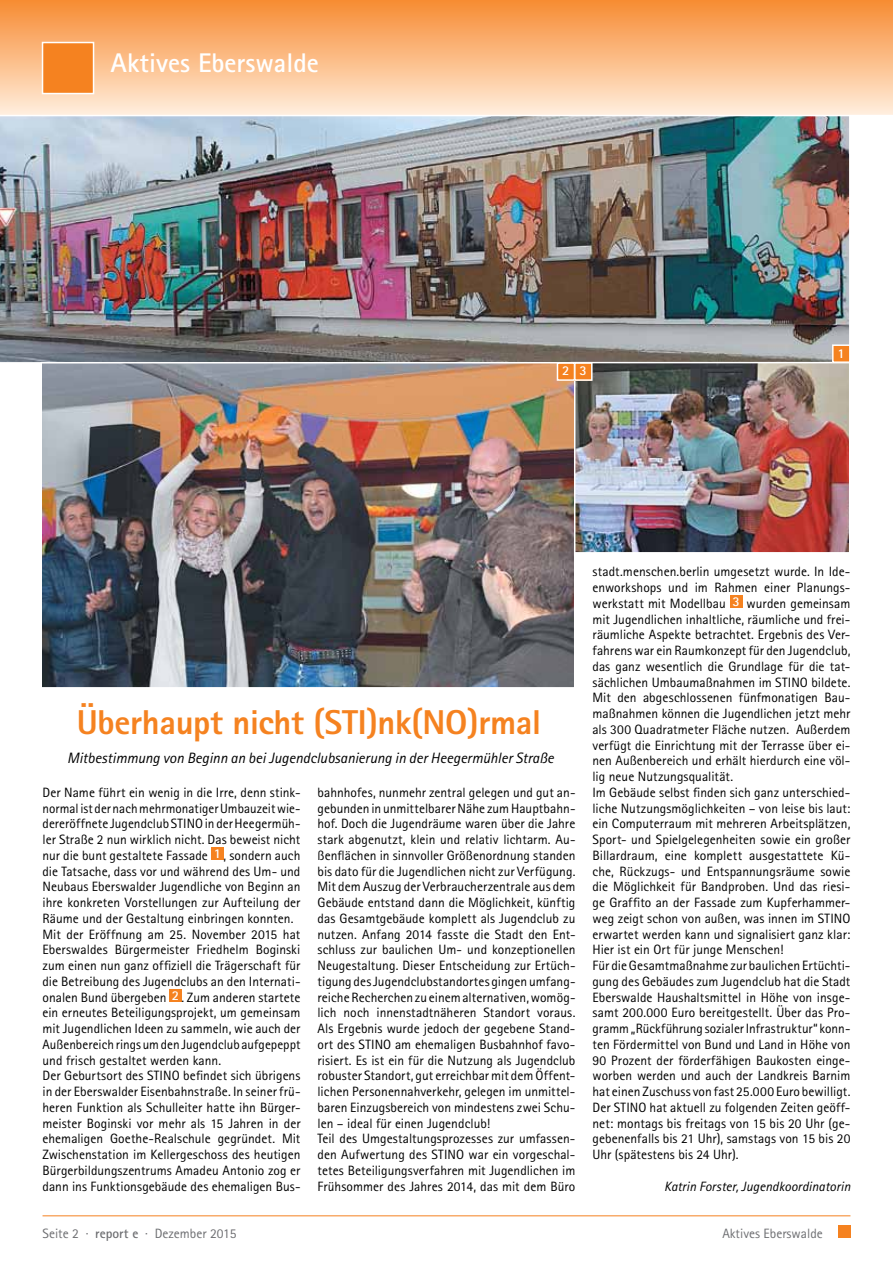
<style>
.page{position:relative;width:893px;height:1263px;background:#fff}
.page>*{position:absolute;margin:0;border:0;box-sizing:border-box;transform-origin:0 0}
.t1{font:700 34.5px "Rotis Sans Serif AT Extra";letter-spacing:-.01em;color:#f58220}
.t2{font:700 27px "Rotis Sans Serif AT";color:#fff}
.t3{font:italic 15px "Rotis Sans Serif AT";letter-spacing:-.005em;color:#000}
.t4{font:13.5px/15.8px "Rotis Sans Serif AT";letter-spacing:.005em;color:#000}
.t5{font:13.5px "Rotis Sans Serif AT";color:#6d6e71}
.t6{font:italic 13.5px "Rotis Sans Serif AT";letter-spacing:.005em;color:#000}
.t7{font:700 13.5px "Rotis Sans Serif AT";color:#fff}
.s1{font-weight:700;color:#fff}
.s2{font-weight:700}
</style>
<div class="page">
<hr style="left:43px;top:1215px;width:807px;height:1px;background:#f58220">
<div style="left:211px;top:847px;width:12px;height:13px;background:#f58220"></div>
<div style="left:169px;top:989px;width:13px;height:13px;background:#f58220"></div>
<div style="left:730px;top:595px;width:12px;height:13px;background:#f58220"></div>
<img style="left:0;top:116px;width:850px;height:247px">
<img style="left:575px;top:365px;width:272px;height:186px">
<div style="left:571px;top:362px;width:279px;height:192px;border:2px solid #fff"></div>
<img style="left:43px;top:365px;width:529px;height:320px">
<div style="left:40px;top:362px;width:535px;height:326px;border:2px solid #fff"></div>
<div style="left:833px;top:345px;width:17px;height:17px;background:#f58220"></div>
<div style="left:832px;top:344px;width:18px;height:19px;border:2px solid #fff"></div>
<div style="left:557px;top:363px;width:17px;height:17px;background:#f58220"></div>
<div style="left:557px;top:362px;width:18px;height:19px;border:2px solid #fff"></div>
<div style="left:575px;top:363px;width:17px;height:17px;background:#f58220"></div>
<div style="left:574px;top:362px;width:19px;height:19px;border:2px solid #fff"></div>
<div style="left:0;top:0;width:893px;height:115px;background:linear-gradient(to bottom,#f78b31,#ffeedc)"></div>
<div style="left:838px;top:1225px;width:12px;height:13px;background:#f58220"></div>
<div style="left:42px;top:42px;width:52px;height:52px;background:#f58220;border:2px solid #fff"></div>
<h2 class="t2" style="left:111px;top:46px;width:210px">Aktives Eberswalde</h2>
<p class="t7" style="left:562px;top:362px;width:26px">2 3</p>
<p class="t7" style="left:838px;top:344px;width:9px">1</p>
<h1 class="t1" style="left:77px;top:700px;width:466px">Überhaupt nicht (STI)nk(NO)rmal</h1>
<p class="t3" style="left:67px;top:749px;width:488px">Mitbestimmung von Beginn an bei Jugendclubsanierung in der Heegermühler Straße</p>
<p class="t4" style="left:43px;top:784px;width:260px">Der Name führt ein wenig in die Irre, denn stink&shy;normal ist der nach mehrmonatiger Umbauzeit wie&shy;dereröffnete Jugendclub STINO in der Heegermüh&shy;ler Straße 2 nun wirklich nicht. Das beweist nicht nur die bunt gestaltete Fassade <span class="s1">1</span> , sondern auch die Tatsache, dass vor und während des Um- und Neubaus Eberswalder Jugendliche von Beginn an ihre konkreten Vorstellungen zur Aufteilung der Räume und der Gestaltung einbringen konnten.<br>Mit der Eröffnung am 25. November 2015 hat Eberswaldes Bürgermeister Friedhelm Boginski zum einen nun ganz offiziell die Trägerschaft für die Betreibung des Jugendclubs an den Internati&shy;onalen Bund übergeben <span class="s1">2</span> . Zum anderen startete ein erneutes Beteiligungsprojekt, um gemeinsam mit Jugendlichen Ideen zu sammeln, wie auch der Außenbereich rings um den Jugendclub aufgepeppt und frisch gestaltet werden kann.<br>Der Geburtsort des STINO befindet sich übrigens in der Eberswalder Eisenbahnstraße. In seiner frü&shy;heren Funktion als Schulleiter hatte ihn Bürger&shy;meister Boginski vor mehr als 15 Jahren in der ehemaligen Goethe-Realschule gegründet. Mit Zwischenstation im Kellergeschoss des heutigen Bürgerbildungszentrums Amadeu Antonio zog er dann ins Funktionsgebäude des ehemaligen Bus-</p>
<p class="t4" style="left:317px;top:784px;width:260px">bahnhofes, nunmehr zentral gelegen und gut an&shy;gebunden in unmittelbarer Nähe zum Hauptbahn&shy;hof. Doch die Jugendräume waren über die Jahre stark abgenutzt, klein und relativ lichtarm. Au&shy;ßenflächen in sinnvoller Größenordnung standen bis dato für die Jugendlichen nicht zur Verfügung.<br>Mit dem Auszug der Verbraucherzentrale aus dem Gebäude entstand dann die Möglichkeit, künftig das Gesamtgebäude komplett als Jugendclub zu nutzen. Anfang 2014 fasste die Stadt den Ent&shy;schluss zur baulichen Um- und konzeptionellen Neugestaltung. Dieser Entscheidung zur Ertüch&shy;tigung des Jugendclubstandortes gingen umfang&shy;reiche Recherchen zu einem alternativen, womög&shy;lich noch innenstadtnäheren Standort voraus.<br>Als Ergebnis wurde jedoch der gegebene Stand&shy;ort des STINO am ehemaligen Busbahnhof favo&shy;risiert. Es ist ein für die Nutzung als Jugendclub robuster Standort, gut erreichbar mit dem Öffent&shy;lichen Personennahverkehr, gelegen im unmittel&shy;baren Einzugsbereich von mindestens zwei Schu&shy;len – ideal für einen Jugendclub!<br>Teil des Umgestaltungsprozesses zur umfassen&shy;den Aufwertung des STINO war ein vorgeschal&shy;tetes Beteiligungsverfahren mit Jugendlichen im Frühsommer des Jahres 2014, das mit dem Büro</p>
<p class="t4" style="left:592px;top:564px;width:259px">stadt.menschen.berlin umgesetzt wurde. In Ide&shy;enworkshops und im Rahmen einer Planungs&shy;werkstatt mit Modellbau <span class="s1">3</span> wurden gemeinsam mit Jugendlichen inhaltliche, räumliche und frei&shy;räumliche Aspekte betrachtet. Ergebnis des Ver&shy;fahrens war ein Raumkonzept für den Jugendclub, das ganz wesentlich die Grundlage für die tat&shy;sächlichen Umbaumaßnahmen im STINO bildete.<br>Mit den abgeschlossenen fünfmonatigen Bau&shy;maßnahmen können die Jugendlichen jetzt mehr als 300 Quadratmeter Fläche nutzen. Außerdem verfügt die Einrichtung mit der Terrasse über ei&shy;nen Außenbereich und erhält hierdurch eine völ&shy;lig neue Nutzungsqualität.<br>Im Gebäude selbst finden sich ganz unterschied&shy;liche Nutzungsmöglichkeiten – von leise bis laut: ein Computerraum mit mehreren Arbeitsplätzen, Sport- und Spielgelegenheiten sowie ein großer Billardraum, eine komplett ausgestattete Kü&shy;che, Rückzugs- und Entspannungsräume sowie die Möglichkeit für Bandproben. Und das riesi&shy;ge Graffito an der Fassade zum Kupferhammer&shy;weg zeigt schon von außen, was innen im STINO erwartet werden kann und signalisiert ganz klar:<br>Hier ist ein Ort für junge Menschen!<br>Für die Gesamtmaßnahme zur baulichen Ertüchti&shy;gung des Gebäudes zum Jugendclub hat die Stadt Eberswalde Haushaltsmittel in Höhe von insge&shy;samt 200.000 Euro bereitgestellt. Über das Pro&shy;gramm „Rückführung sozialer Infrastruktur“ konn&shy;ten Fördermittel von Bund und Land in Höhe von 90 Prozent der förderfähigen Baukosten einge&shy;worben werden und auch der Landkreis Barnim hat einen Zuschuss von fast 25.000 Euro bewilligt.<br>Der STINO hat aktuell zu folgenden Zeiten geöff&shy;net: montags bis freitags von 15 bis 20 Uhr (ge&shy;gebenenfalls bis 21 Uhr), samstags von 15 bis 20<br>Uhr (spätestens bis 24 Uhr).</p>
<p class="t6" style="left:664px;top:1178px;width:188px">Katrin Forster, Jugendkoordinatorin</p>
<p class="t5" style="left:43px;top:1225px;width:196px">Seite 2 · <span class="s2">report e</span> · Dezember 2015</p>
<p class="t5" style="left:722px;top:1225px;width:102px">Aktives Eberswalde</p>
</div>
